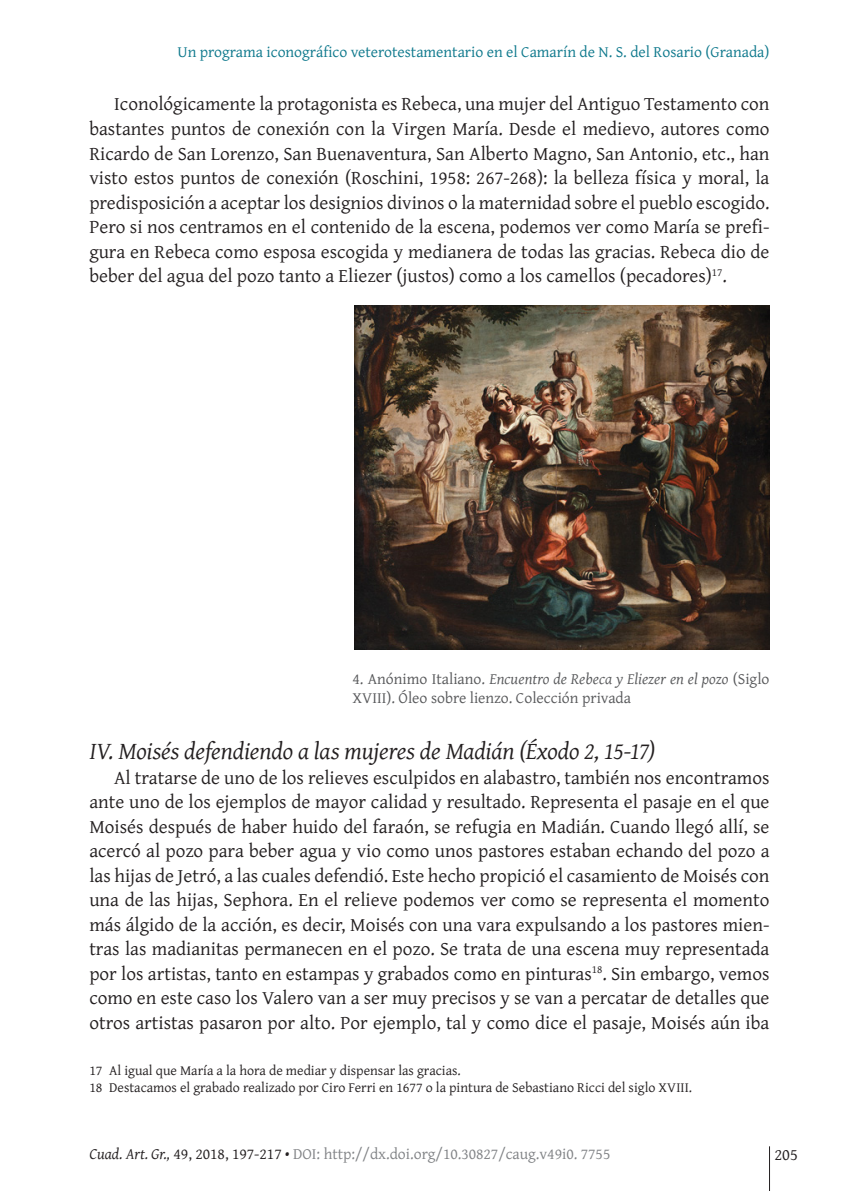
<style>
.page{position:relative;width:844px;height:1191px;background:#fff}
.page>*{position:absolute;margin:0;border:0;box-sizing:border-box;transform-origin:0 0}
.EPIG_2{font:italic 24.5px "Gentium Plus";letter-spacing:-.01em;color:#231f20}
.t1{font:19.25px/24.5px "Gentium Plus";color:#231f20;text-align:justify}
.t2{font:16.62px "Gentium Plus";color:#231f20}
.piedefoto{font:15.75px/18.9px "Gentium Plus";color:#57585a}
.t3{font:15.75px "Gentium Plus";color:#0d788c}
.t4{font:15.75px "Gentium Plus";color:#808285}
.notaspie{font:14px "Gentium Plus";color:#231f20}
.s1{font-style:italic}
.s2{font-style:italic;color:#231f20}
.s3{color:#231f20}
</style>
<div class="page">
<hr style="left:769px;top:1146px;width:1px;height:45px;background:#231f20">
<img style="left:354px;top:306px;width:415px;height:343px">
<p class="t3" style="left:177px;top:37px;width:593px">Un programa iconográfico veterotestamentario en el Camarín de N. S. del Rosario (Granada)</p>
<p class="t1" style="left:89px;top:90px;width:681px;text-indent:25px">Iconológicamente la protagonista es Rebeca, una mujer del Antiguo Testamento con bastantes puntos de conexión con la Virgen María. Desde el medievo, autores como Ricardo de San Lorenzo, San Buenaventura, San Alberto Magno, San Antonio, etc., han visto estos puntos de conexión (Roschini, 1958: 267-268): la belleza física y moral, la predisposición a aceptar los designios divinos o la maternidad sobre el pueblo escogido.<br>Pero si nos centramos en el contenido de la escena, podemos ver como María se prefi&shy;gura en Rebeca como esposa escogida y medianera de todas las gracias. Rebeca dio de beber del agua del pozo tanto a Eliezer (justos) como a los camellos (pecadores)<sup>17</sup>.</p>
<p class="piedefoto" style="left:352px;top:668px;width:418px">4. Anónimo Italiano. <span class="s1">Encuentro de Rebeca y Eliezer en el pozo</span> (Siglo<br>XVIII). Óleo sobre lienzo. Colección privada</p>
<p class="EPIG_2" style="left:89px;top:728px;width:567px">IV. Moisés defendiendo a las mujeres de Madián (Éxodo 2, 15-17)</p>
<p class="t1" style="left:89px;top:763px;width:681px;text-indent:25px">Al tratarse de uno de los relieves esculpidos en alabastro, también nos encontramos ante uno de los ejemplos de mayor calidad y resultado. Representa el pasaje en el que Moisés después de haber huido del faraón, se refugia en Madián. Cuando llegó allí, se acercó al pozo para beber agua y vio como unos pastores estaban echando del pozo a las hijas de Jetró, a las cuales defendió. Este hecho propició el casamiento de Moisés con una de las hijas, Sephora. En el relieve podemos ver como se representa el momento más álgido de la acción, es decir, Moisés con una vara expulsando a los pastores mien&shy;tras las madianitas permanecen en el pozo. Se trata de una escena muy representada por los artistas, tanto en estampas y grabados como en pinturas<sup>18</sup>. Sin embargo, vemos como en este caso los Valero van a ser muy precisos y se van a percatar de detalles que otros artistas pasaron por alto. Por ejemplo, tal y como dice el pasaje, Moisés aún iba</p>
<p class="notaspie" style="left:89px;top:1057px;width:373px">17 Al igual que María a la hora de mediar y dispensar las gracias.</p>
<p class="notaspie" style="left:89px;top:1074px;width:604px">18 Destacamos el grabado realizado por Ciro Ferri en 1677 o la pintura de Sebastiano Ricci del siglo XVIII.</p>
<p class="t4" style="left:89px;top:1138px;width:522px"><span class="s2">Cuad. Art. Gr.,</span> <span class="s3">49, 2018, 197-217 •</span> DOI: http://dx.doi.org/10.30827/caug.v49i0. 7755</p>
<p class="t2" style="left:774px;top:1138px;width:25px">205</p>
</div>
